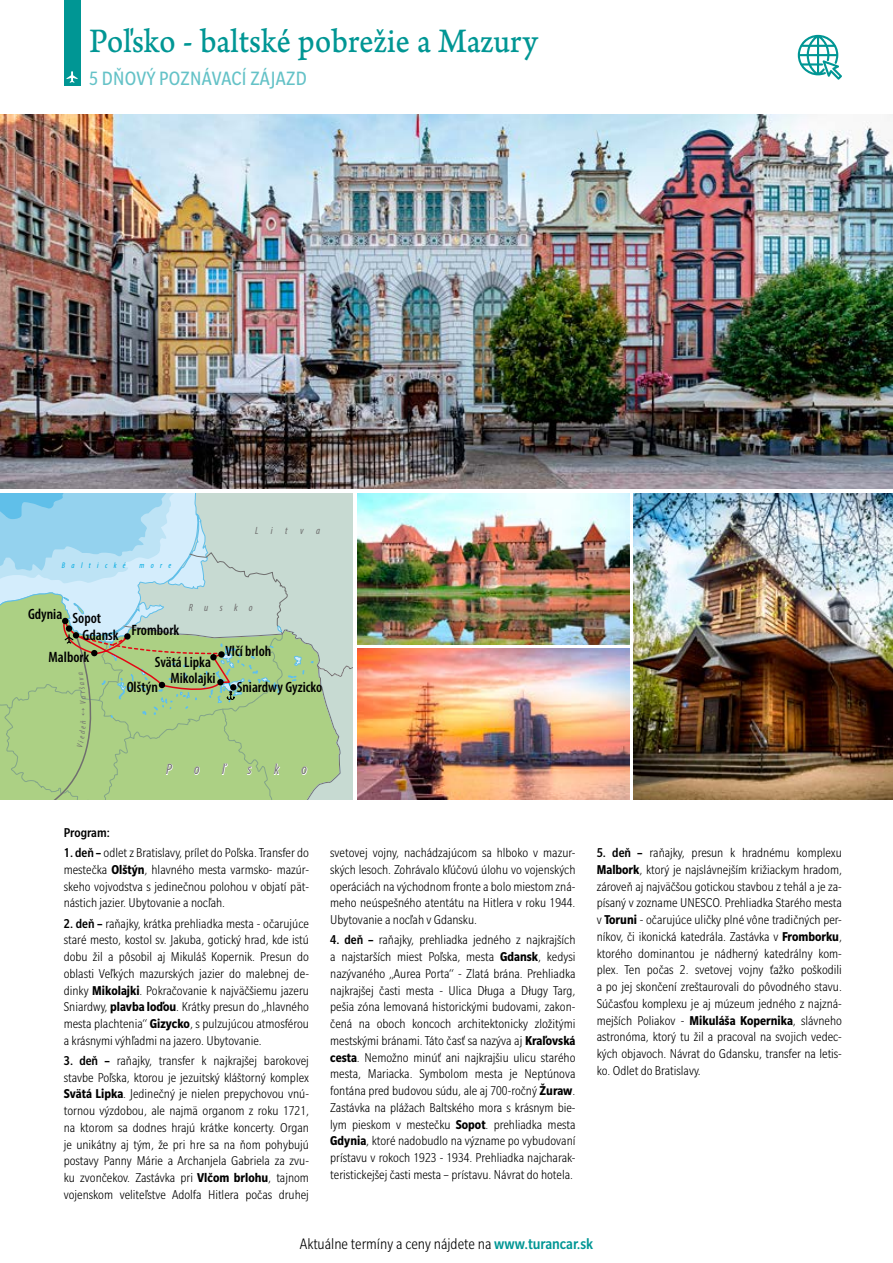
<style>
.page{position:relative;width:893px;height:1263px;background:#fff}
.page>*{position:absolute;margin:0;border:0;box-sizing:border-box;transform-origin:0 0}
.t1{font:36px "Arno Pro Caption";letter-spacing:-.005em;color:#009694;scale:.9 1}
.t2{font:condensed 21px "Slate Pro";letter-spacing:.015em;color:#64c2c7}
.t3{font:300 condensed 16.5px "Slate Pro";color:#000}
.t4{font:600 condensed 15px/21px "Myriad Pro";color:#000}
.t5{font:italic condensed 15px "Myriad Pro";color:#706f6f}
.t6{font:300 condensed 13.95px/16.8px "Slate Pro";color:#000;text-align:justify}
.t7{font:500 condensed 13.95px "Slate Pro";color:#000}
.t8{font:italic condensed 10.5px "Myriad Pro";letter-spacing:1.125em;color:#706f6f}
.t9{font:italic condensed 8.25px "Myriad Pro";letter-spacing:.77em;color:#00abe2}
.s1{font-weight:500}
.s2{font-weight:700}
.s3{font-weight:500;color:#009694}
</style>
<div class="page">
<img style="left:357px;top:493px;width:272px;height:151px">
<img style="left:357px;top:648px;width:272px;height:151px">
<img style="left:0;top:114px;width:893px;height:375px">
<div style="left:64px;top:0;width:16px;height:85px;background:#009694"></div>
<svg style="left:798px;top:35px;width:44px;height:45px"></svg>
<svg style="left:67px;top:71px;width:11px;height:12px"></svg>
<img style="left:634px;top:493px;width:259px;height:306px">
<svg style="left:0;top:493px;width:353px;height:306px;background:#b2d3b0"></svg>
<h1 class="t1" style="left:89px;top:20px;width:500px">Poľsko - baltské pobrežie a Mazury</h1>
<h2 class="t2" style="left:89px;top:68px;width:219px">5 DŇOVÝ POZNÁVACÍ ZÁJAZD</h2>
<p class="t9" style="left:62px;top:560px;width:65px">Baltické</p>
<p class="t9" style="left:140px;top:560px;width:33px">more</p>
<p class="t8" style="left:255px;top:524px;width:66px">Litva</p>
<p class="t4" style="left:83px;top:603px;width:38px;text-indent:-55px">Gdynia Sopot<br>Gdansk</p>
<p class="t4" style="left:131px;top:619px;width:49px">Frombork</p>
<p class="t8" style="left:189px;top:601px;width:65px">Rusko</p>
<p class="t4" style="left:49px;top:646px;width:42px">Malbork</p>
<p class="t4" style="left:155px;top:651px;width:58px">Svätá Lipka</p>
<p class="t4" style="left:225px;top:640px;width:48px">Vlčí brloh</p>
<p class="t4" style="left:170px;top:667px;width:47px">Mikolajki</p>
<p class="t4" style="left:127px;top:676px;width:33px">Olštýn</p>
<p class="t4" style="left:237px;top:676px;width:87px">Sniardwy Gyzicko</p>
<p class="t5" style="left:166px;top:760px;width:7px">P</p>
<p class="t5" style="left:194px;top:760px;width:7px">o</p>
<p class="t5" style="left:222px;top:760px;width:4px">ľ</p>
<p class="t5" style="left:247px;top:760px;width:6px">s</p>
<p class="t5" style="left:274px;top:760px;width:7px">k</p>
<p class="t5" style="left:302px;top:760px;width:7px">o</p>
<p class="t7" style="left:64px;top:825px;width:47px">Program:</p>
<p class="t6" style="left:64px;top:844px;width:247px"><span class="s1">1. deň –</span> odlet z Bratislavy, prílet do Poľska. Transfer do mestečka <span class="s2">Olštýn</span>, hlavného mesta varmsko- mazúr&shy;skeho vojvodstva s jedinečnou polohou v objatí pät&shy;nástich jazier. Ubytovanie a nocľah.</p>
<p class="t6" style="left:64px;top:915px;width:247px"><span class="s1">2. deň –</span> raňajky, krátka prehliadka mesta - očarujúce staré mesto, kostol sv. Jakuba, gotický hrad, kde istú dobu žil a pôsobil aj Mikuláš Kopernik. Presun do oblasti Veľkých mazurských jazier do malebnej de&shy;dinky <span class="s2">Mikolajki</span>. Pokračovanie k najväčšiemu jazeru Sniardwy, <span class="s2">plavba loďou</span>. Krátky presun do „hlavného mesta plachtenia“ <span class="s2">Gizycko</span>, s pulzujúcou atmosférou a krásnymi výhľadmi na jazero. Ubytovanie.</p>
<p class="t6" style="left:64px;top:1052px;width:247px"><span class="s1">3. deň –</span> raňajky, transfer k najkrajšej barokovej stavbe Poľska, ktorou je jezuitský kláštorný komplex <span class="s2">Svätá Lipka</span>. Jedinečný je nielen prepychovou vnú&shy;tornou výzdobou, ale najmä organom z roku 1721, na ktorom sa dodnes hrajú krátke koncerty. Organ je unikátny aj tým, že pri hre sa na ňom pohybujú postavy Panny Márie a Archanjela Gabriela za zvu&shy;ku zvončekov. Zastávka pri <span class="s2">Vlčom brlohu</span>, tajnom vojenskom veliteľstve Adolfa Hitlera počas druhej</p>
<p class="t6" style="left:330px;top:844px;width:247px">svetovej vojny, nachádzajúcom sa hlboko v mazur&shy;ských lesoch. Zohrávalo kľúčovú úlohu vo vojenských operáciách na východnom fronte a bolo miestom zná&shy;meho neúspešného atentátu na Hitlera v roku 1944.<br>Ubytovanie a nocľah v Gdansku.</p>
<p class="t6" style="left:330px;top:931px;width:247px"><span class="s1">4. deň –</span> raňajky, prehliadka jedného z najkrajších a najstarších miest Poľska, mesta <span class="s2">Gdansk</span>, kedysi nazývaného „Aurea Porta“ - Zlatá brána. Prehliadka najkrajšej časti mesta - Ulica Długa a Długy Targ, pešia zóna lemovaná historickými budovami, zakon&shy;čená na oboch koncoch architektonicky zložitými mestskými bránami. Táto časť sa nazýva aj <span class="s2">Kraľovská cesta</span>. Nemožno minúť ani najkrajšiu ulicu starého mesta, Mariacka. Symbolom mesta je Neptúnova fontána pred budovou súdu, ale aj 700-ročný <span class="s2">Žuraw</span>.<br>Zastávka na plážach Baltského mora s krásnym bie&shy;lym pieskom v mestečku <span class="s2">Sopot</span>. prehliadka mesta <span class="s2">Gdynia</span>, ktoré nadobudlo na význame po vybudovaní prístavu v rokoch 1923 - 1934. Prehliadka najcharak&shy;teristickejšej časti mesta – prístavu. Návrat do hotela.</p>
<p class="t6" style="left:597px;top:844px;width:247px"><span class="s1">5. deň –</span> raňajky, presun k hradnému komplexu <span class="s2">Malbork</span>, ktorý je najslávnejším križiackym hradom, zároveň aj najväčšou gotickou stavbou z tehál a je za&shy;písaný v zozname UNESCO. Prehliadka Starého mesta v <span class="s2">Toruni</span> - očarujúce uličky plné vône tradičných per&shy;níkov, či ikonická katedrála. Zastávka v <span class="s2">Fromborku</span>, ktorého dominantou je nádherný katedrálny kom&shy;plex. Ten počas 2. svetovej vojny ťažko poškodili a po jej skončení zreštaurovali do pôvodného stavu.<br>Súčasťou komplexu je aj múzeum jedného z najzná&shy;mejších Poliakov - <span class="s2">Mikuláša Kopernika</span>, slávneho astronóma, ktorý tu žil a pracoval na svojich vedec&shy;kých objavoch. Návrat do Gdansku, transfer na letis&shy;ko. Odlet do Bratislavy.</p>
<p class="t3" style="left:300px;top:1235px;width:295px">Aktuálne termíny a ceny nájdete na <span class="s3">www.turancar.sk</span></p>
</div>
